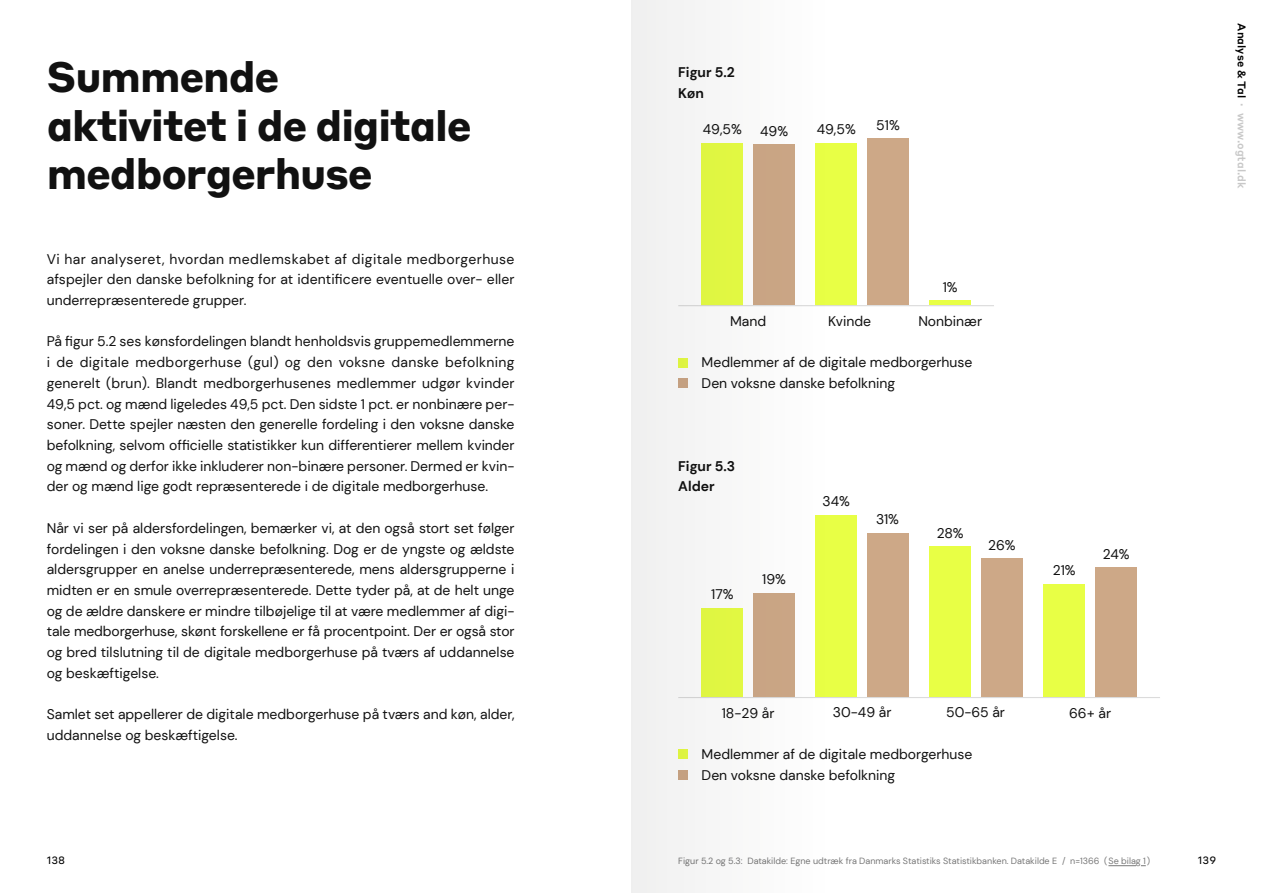
<style>
.page{position:relative;width:1263px;height:893px;background:#fff}
.page>*{position:absolute;margin:0;border:0;box-sizing:border-box;transform-origin:0 0}
.t1{font:700 42px/48.8px "Styrene B";letter-spacing:-.03em;color:#111}
.t2{font:13.95px/20.7px "DM Sans";color:#111;text-align:justify}
.t3{font:700 13.95px/20.7px "DM Sans";color:#111}
.t4{font:500 10.95px "Styrene B";color:#c8c8c8}
.t5{font:10.5px "Styrene B";color:#000}
.t6{font:9px "DM Sans";color:#787878}
.s1{color:#000}
</style>
<div class="page">
<svg style="left:1108px;top:865px;width:38px;height:1px"></svg>
<div style="left:815px;top:143px;width:42px;height:162px;background:#e8ff45"></div>
<div style="left:815px;top:515px;width:42px;height:182px;background:#e8ff45"></div>
<div style="left:867px;top:139px;width:42px;height:166px;background:#cda887"></div>
<div style="left:867px;top:533px;width:42px;height:164px;background:#cda887"></div>
<hr style="left:929px;top:301px;width:42px;height:4px;background:#e8ff45">
<div style="left:929px;top:547px;width:42px;height:150px;background:#e8ff45"></div>
<div style="left:1043px;top:584px;width:42px;height:113px;background:#e8ff45"></div>
<div style="left:981px;top:559px;width:42px;height:138px;background:#cda887"></div>
<div style="left:1095px;top:568px;width:42px;height:129px;background:#cda887"></div>
<hr style="left:678px;top:305px;width:316px;height:1px;background:#dbdbdb">
<hr style="left:678px;top:697px;width:482px;height:1px;background:#dbdbdb">
<svg style="left:631px;top:0;width:219px;height:893px"></svg>
<h1 class="t1" style="left:47px;top:49px;width:426px">Summende<br>aktivitet i de digitale medborgerhuse</h1>
<p class="t3" style="left:678px;top:62px;width:58px">Figur 5.2<br>Køn</p>
<p class="t2" style="left:703px;top:119px;width:41px">49,5%</p>
<p class="t2" style="left:760px;top:120px;width:30px">49%</p>
<p class="t2" style="left:817px;top:119px;width:41px">49,5%</p>
<p class="t2" style="left:876px;top:114px;width:25px">51%</p>
<p class="t2" style="left:47px;top:248px;width:469px">Vi har analyseret, hvordan medlemskabet af digitale medborgerhuse afspejler den danske befolkning for at identificere eventuelle over- eller underrepræsenterede grupper.</p>
<p class="t2" style="left:47px;top:331px;width:469px">På figur 5.2 ses kønsfordelingen blandt henholdsvis gruppemedlemmerne i de digitale medborgerhuse (gul) og den voksne danske befolkning generelt (brun). Blandt medborgerhusenes medlemmer udgør kvinder 49,5 pct. og mænd ligeledes 49,5 pct. Den sidste 1 pct. er nonbinære per&shy;soner. Dette spejler næsten den generelle fordeling i den voksne danske befolkning, selvom officielle statistikker kun differentierer mellem kvinder og mænd og derfor ikke inkluderer non-binære personer. Dermed er kvin&shy;der og mænd lige godt repræsenterede i de digitale medborgerhuse.</p>
<p class="t2" style="left:47px;top:517px;width:469px">Når vi ser på aldersfordelingen, bemærker vi, at den også stort set følger fordelingen i den voksne danske befolkning. Dog er de yngste og ældste aldersgrupper en anelse underrepræsenterede, mens aldersgrupperne i midten er en smule overrepræsenterede. Dette tyder på, at de helt unge og de ældre danskere er mindre tilbøjelige til at være medlemmer af digi&shy;tale medborgerhuse, skønt forskellene er få procentpoint. Der er også stor og bred tilslutning til de digitale medborgerhuse på tværs af uddannelse og beskæftigelse.</p>
<p class="t2" style="left:47px;top:704px;width:469px">Samlet set appellerer de digitale medborgerhuse på tværs and køn, alder, uddannelse og beskæftigelse.</p>
<p class="t2" style="left:943px;top:276px;width:16px">1%</p>
<p class="t2" style="left:730px;top:310px;width:38px">Mand</p>
<p class="t2" style="left:828px;top:310px;width:44px">Kvinde</p>
<p class="t2" style="left:918px;top:310px;width:65px">Nonbinær</p>
<p class="t2" style="left:702px;top:352px;width:272px">Medlemmer af de digitale medborgerhuse<br>Den voksne danske befolkning</p>
<p class="t3" style="left:678px;top:455px;width:58px">Figur 5.3<br>Alder</p>
<p class="t2" style="left:711px;top:584px;width:24px">17%</p>
<p class="t2" style="left:762px;top:569px;width:25px">19%</p>
<p class="t2" style="left:823px;top:491px;width:29px">34%</p>
<p class="t2" style="left:876px;top:509px;width:24px">31%</p>
<p class="t2" style="left:937px;top:523px;width:29px">28%</p>
<p class="t2" style="left:988px;top:535px;width:29px">26%</p>
<p class="t2" style="left:1053px;top:560px;width:24px">21%</p>
<p class="t2" style="left:1103px;top:544px;width:28px">24%</p>
<p class="t2" style="left:722px;top:702px;width:54px">18-29 år</p>
<p class="t2" style="left:833px;top:702px;width:60px">30-49 år</p>
<p class="t2" style="left:946px;top:702px;width:60px">50-65 år</p>
<p class="t2" style="left:1069px;top:702px;width:44px">66+ år</p>
<p class="t2" style="left:702px;top:744px;width:272px">Medlemmer af de digitale medborgerhuse<br>Den voksne danske befolkning</p>
<p class="t4" style="left:1251px;top:23px;width:167px;rotate:90deg"><span class="s1">Analyse &amp; Tal</span> · www.ogtal.dk</p>
<p class="t5" style="left:47px;top:852px;width:20px">138</p>
<p class="t5" style="left:1198px;top:852px;width:20px">139</p>
<p class="t6" style="left:678px;top:855px;width:473px">Figur 5.2 og 5.3: Datakilde: Egne udtræk fra Danmarks Statistiks Statistikbanken. Datakilde E / n=1366 (Se bilag 1 )</p>
</div>
